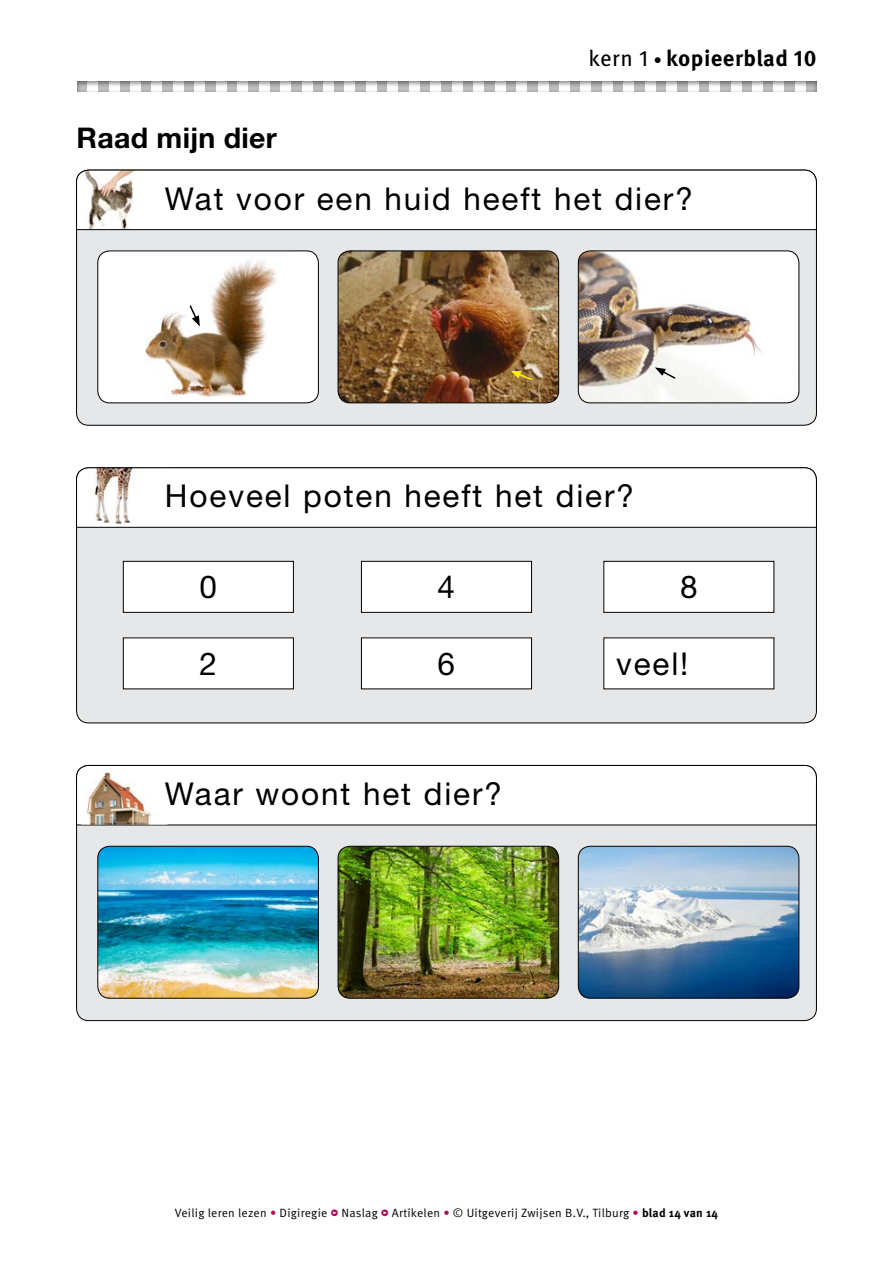
<style>
.page{position:relative;width:893px;height:1263px;background:#fff}
.page>*{position:absolute;margin:0;border:0;box-sizing:border-box;transform-origin:0 0}
.t1{font:31.5px "Helvetica Neue LT Std";letter-spacing:.06em;color:#000}
.t2{font:700 28.5px "Helvetica Neue LT Std";letter-spacing:.01em;color:#000}
.t3{font:700 22.5px "Meta OT";letter-spacing:.02em;color:#000}
.t4{font:12px "Meta OT";letter-spacing:.02em;color:#000}
.s1{font-weight:400}
.s2{font-size:16.5px}
.s3{color:#b10051}
.s4{font-weight:500;font-size:9px;color:#b10051}
.s5{font-weight:700}
</style>
<div class="page">
<div style="left:77px;top:170px;width:739px;height:255px;background:#e6e7e8;border-radius:12px"></div>
<div style="left:77px;top:468px;width:739px;height:255px;background:#e6e7e8;border-radius:12px"></div>
<div style="left:77px;top:765px;width:739px;height:255px;background:#e6e7e8;border-radius:12px"></div>
<div style="left:98px;top:251px;width:220px;height:152px;background:#fff;border-radius:12px"></div>
<img style="left:144px;top:260px;width:132px;height:138px">
<div style="left:97px;top:251px;width:222px;height:152px;border:1px solid #000;border-radius:12px"></div>
<img style="left:98px;top:846px;width:220px;height:152px">
<div style="left:97px;top:846px;width:222px;height:152px;border:1px solid #000;border-radius:12px"></div>
<img style="left:338px;top:251px;width:221px;height:152px">
<div style="left:338px;top:251px;width:221px;height:152px;border:1px solid #000;border-radius:12px"></div>
<img style="left:338px;top:846px;width:221px;height:152px">
<div style="left:338px;top:846px;width:221px;height:152px;border:1px solid #000;border-radius:12px"></div>
<img style="left:578px;top:251px;width:221px;height:152px">
<div style="left:578px;top:251px;width:221px;height:152px;border:1px solid #000;border-radius:12px"></div>
<img style="left:578px;top:846px;width:221px;height:152px">
<div style="left:578px;top:846px;width:221px;height:152px;border:1px solid #000;border-radius:12px"></div>
<svg style="left:76px;top:169px;width:741px;height:61px;background:#f2f1f0"></svg>
<svg style="left:76px;top:467px;width:741px;height:61px;background:#f3f2f2"></svg>
<div style="left:76px;top:765px;width:741px;height:61px;background:#fff"></div>
<img style="left:81px;top:769px;width:86px;height:55px">
<div style="left:76px;top:80px;width:743px;height:14px;background:#000;opacity:.55"></div>
<div style="left:123px;top:561px;width:170px;height:51px;background:#fff"></div>
<div style="left:123px;top:561px;width:171px;height:52px;border:1px solid #000"></div>
<div style="left:361px;top:638px;width:170px;height:51px;background:#fff"></div>
<div style="left:123px;top:638px;width:170px;height:51px;background:#fff"></div>
<div style="left:604px;top:561px;width:170px;height:51px;background:#fff"></div>
<div style="left:603px;top:561px;width:171px;height:52px;border:1px solid #000"></div>
<div style="left:361px;top:561px;width:170px;height:51px;background:#fff"></div>
<div style="left:361px;top:561px;width:171px;height:52px;border:1px solid #000"></div>
<div style="left:604px;top:638px;width:170px;height:51px;background:#fff"></div>
<svg style="left:188px;top:304px;width:12px;height:22px"></svg>
<svg style="left:510px;top:371px;width:23px;height:10px"></svg>
<svg style="left:655px;top:367px;width:22px;height:13px"></svg>
<h3 class="t3" style="left:588px;top:44px;width:229px"><span class="s1">kern 1</span> <span class="s2">•</span> kopieerblad 10</h3>
<h2 class="t2" style="left:77px;top:120px;width:202px">Raad mijn dier</h2>
<h1 class="t1" style="left:165px;top:180px;width:529px">Wat voor een huid heeft het dier?</h1>
<h1 class="t1" style="left:165px;top:477px;width:470px">Hoeveel poten heeft het dier?</h1>
<h1 class="t1" style="left:199px;top:568px;width:19px">0</h1>
<h1 class="t1" style="left:438px;top:568px;width:19px">4</h1>
<h1 class="t1" style="left:680px;top:568px;width:19px">8</h1>
<h1 class="t1" style="left:199px;top:645px;width:19px">2</h1>
<h1 class="t1" style="left:438px;top:645px;width:19px">6</h1>
<h1 class="t1" style="left:165px;top:775px;width:338px">Waar woont het dier?</h1>
<h1 class="t1" style="left:616px;top:645px;width:74px">veel!</h1>
<p class="t4" style="left:175px;top:1205px;width:545px">Veilig leren lezen <span class="s3">•</span> Digiregie <span class="s4">•</span> Naslag <span class="s4">•</span> Artikelen <span class="s3">•</span> © Uitgeverij Zwijsen B.V., Tilburg <span class="s3">•</span> <span class="s5">blad 14 van 14</span></p>
</div>
